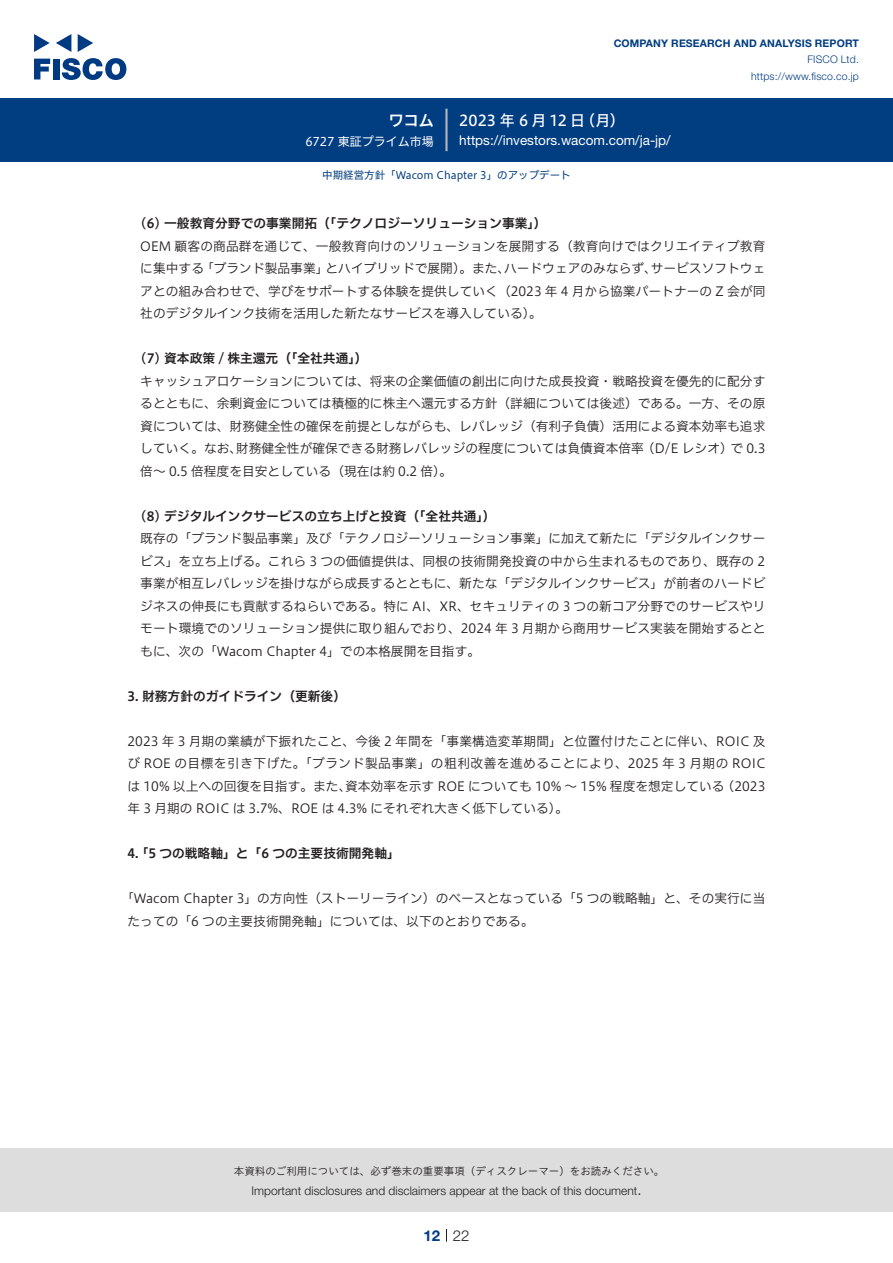
<style>
.page{position:relative;width:893px;height:1263px;background:#fff}
.page>*{position:absolute;margin:0;border:0;box-sizing:border-box;transform-origin:0 0}
.t1{font:15px "Hiragino UD Sans F Std N W5";letter-spacing:.005em;color:#fff}
.t2{font:300 15px "Helvetica Neue LT Std";color:#231f20}
.t3{font:15px "Hiragino UD Sans F Std N W6";color:#fff}
.t4{font:700 15px "Helvetica Neue LT Std";color:#003d81}
.t5{font:13.5px "Helvetica Neue LT Std";color:#fff}
.t6{font:12.75px/22.5px "Hiragino UD Sans F Std N W3";color:#231f20}
.t7{font:12.75px "Hiragino UD Sans F Std N W6";color:#231f20}
.t8{font:300 12px "Helvetica Neue LT Std";color:#231f20}
.t9{font:12px "Hiragino UD Sans F Std N W4";color:#fff}
.t10{font:10.5px "Hiragino UD Sans Std W3";color:#231f20}
.t11{font:700 10.5px "Helvetica Neue LT Std";letter-spacing:.015em;color:#003d81}
.t12{font:300 10.5px/16.5px "Helvetica Neue LT Std";letter-spacing:.015em;color:#003d81;text-align:right}
.t13{font:10.5px "Hiragino UD Sans F Std N W4";color:#003d81}
</style>
<div class="page">
<div style="left:0;top:1148px;width:893px;height:64px;background:#ddd"></div>
<svg style="left:34px;top:59px;width:16px;height:20px"></svg>
<div style="left:53px;top:59px;width:6px;height:20px;background:#003a83"></div>
<svg style="left:62px;top:58px;width:64px;height:22px"></svg>
<svg style="left:34px;top:34px;width:16px;height:18px"></svg>
<svg style="left:78px;top:34px;width:15px;height:18px"></svg>
<svg style="left:56px;top:34px;width:15px;height:18px"></svg>
<div style="left:0;top:98px;width:893px;height:64px;background:#003d81"></div>
<hr style="left:445px;top:109px;width:3px;height:42px;background:#b5b5b6">
<svg style="left:446px;top:1229px;width:1px;height:13px"></svg>
<p class="t3" style="left:389px;top:109px;width:46px">ワコム</p>
<p class="t9" style="left:305px;top:132px;width:130px">6727 東証プライム市場</p>
<p class="t11" style="left:614px;top:37px;width:247px">COMPANY RESEARCH AND ANALYSIS REPORT</p>
<p class="t12" style="left:751px;top:51px;width:109px">FISCO Ltd. https://www.fisco.co j p.</p>
<p class="t1" style="left:580px;top:109px;width:46px">（月(</p>
<p class="t1" style="left:459px;top:109px;width:127px">2023 年 6 月 12 日</p>
<p class="t5" style="left:459px;top:132px;width:213px">https://investors.wacom.com j a/ -jp/</p>
<p class="t13" style="left:322px;top:167px;width:250px">中期経営方針「Wacom Chapter 3」のアップデート</p>
<p class="t7" style="left:140px;top:214px;width:408px">6( ) 一般教育分野での事業開拓（「テクノロジーソリューション事業 (「</p>
<p class="t6" style="left:140px;top:234px;width:627px;text-align:right">OEM 顧客の商品群を通じて、一般教育向けのソリューションを展開する（教育向けではクリエイティブ教育サービスソフトウェ</p>
<p class="t6" style="left:201px;top:256px;width:129px">「ブランド製品事業」</p>
<p class="t6" style="left:325px;top:256px;width:186px">とハイブリッドで展開）。また、</p>
<p class="t6" style="left:504px;top:256px;width:154px">ハードウェアのみならず、</p>
<p class="t6" style="left:140px;top:256px;width:627px">に集中する<br>アとの組み合わせで、学びをサポートする体験を提供していく（2023 年 4 月から協業パートナーの Z 会が同社のデジタルインク技術を活用した新たなサービスを導入している。(</p>
<p class="t7" style="left:140px;top:349px;width:229px">7( ) 資本政策 / 株主還元（「全社共通 (「</p>
<p class="t6" style="left:140px;top:369px;width:627px;text-align:right">キャッシュアロケーションについては、将来の企業価値の創出に向けた成長投資・戦略投資を優先的に配分するとともに、余剰資金については積極的に株主へ還元する方針（詳細については後述）である。一方、その原資については、財務健全性の確保を前提としながらも、レバレッジ（有利子負債）活用による資本効率も追求で 0.3</p>
<p class="t6" style="left:236px;top:436px;width:409px">財務健全性が確保できる財務レバレッジの程度については負債資本倍率</p>
<p class="t6" style="left:642px;top:436px;width:93px">（D E/ レシオ）</p>
<p class="t6" style="left:140px;top:436px;width:313px">していく。なお、<br>倍～ 0.5 倍程度を目安としている（現在は約 0.2 倍。(</p>
<p class="t7" style="left:140px;top:506px;width:357px">8( ) デジタルインクサービスの立ち上げと投資（「全社共通 (「</p>
<p class="t6" style="left:140px;top:526px;width:627px;text-align:justify">既存の「ブランド製品事業」及び「テクノロジーソリューション事業」に加えて新たに「デジタルインクサービス」を立ち上げる。これら 3 つの価値提供は、同根の技術開発投資の中から生まれるものであり、既存の 2事業が相互レバレッジを掛けながら成長するとともに、新たな「デジタルインクサービス」が前者のハードビジネスの伸長にも貢献するねらいである。特に AI、XR、セキュリティの 3 つの新コア分野でのサービスやリモート環境でのソリューション提供に取り組んでおり、2024 年 3 月期から商用サービス実装を開始するとともに、次の「Wacom Chapter 4」での本格展開を目指す。</p>
<p class="t7" style="left:128px;top:686px;width:220px">3. 財務方針のガイドライン（更新後(</p>
<p class="t6" style="left:128px;top:729px;width:639px;text-align:right">2023 年 3 月期の業績が下振れたこと、今後 2 年間を「事業構造変革期間」と位置付けたことに伴い、ROIC 及び ROE の目標を引き下げた。「ブランド製品事業」の粗利改善を進めることにより、2025 年 3 月期の ROIC )2023</p>
<p class="t6" style="left:128px;top:774px;width:442px">は 10% 以上への回復を目指す。また、<br>年 3 月期の ROIC は 3.7%、ROE は 4.3% にそれぞれ大きく低下している。(</p>
<p class="t7" style="left:136px;top:844px;width:266px">「5 つの戦略軸」と「6 つの主要技術開発軸「</p>
<p class="t6" style="left:345px;top:774px;width:381px">資本効率を示す ROE についても 10% ～ 15% 程度を想定している</p>
<p class="t7" style="left:128px;top:844px;width:13px">4.</p>
<p class="t6" style="left:128px;top:886px;width:639px;text-indent:-6px">「Wacom Chapter 3」の方向性（ストーリーライン）のベースとなっている「5 つの戦略軸」と、その実行に当たっての「6 つの主要技術開発軸」については、以下のとおりである。</p>
<p class="t10" style="left:234px;top:1163px;width:432px">本資料のご利用については、必ず巻末の重要事項（ディスクレーマー）をお読みください。</p>
<p class="t2" style="left:637px;top:1180px;width:6px">.</p>
<p class="t8" style="left:251px;top:1183px;width:387px">Important disclosures and disclaimers appear at the back of this document</p>
<p class="t4" style="left:423px;top:1226px;width:18px">12</p>
<p class="t2" style="left:453px;top:1226px;width:18px">22</p>
</div>
